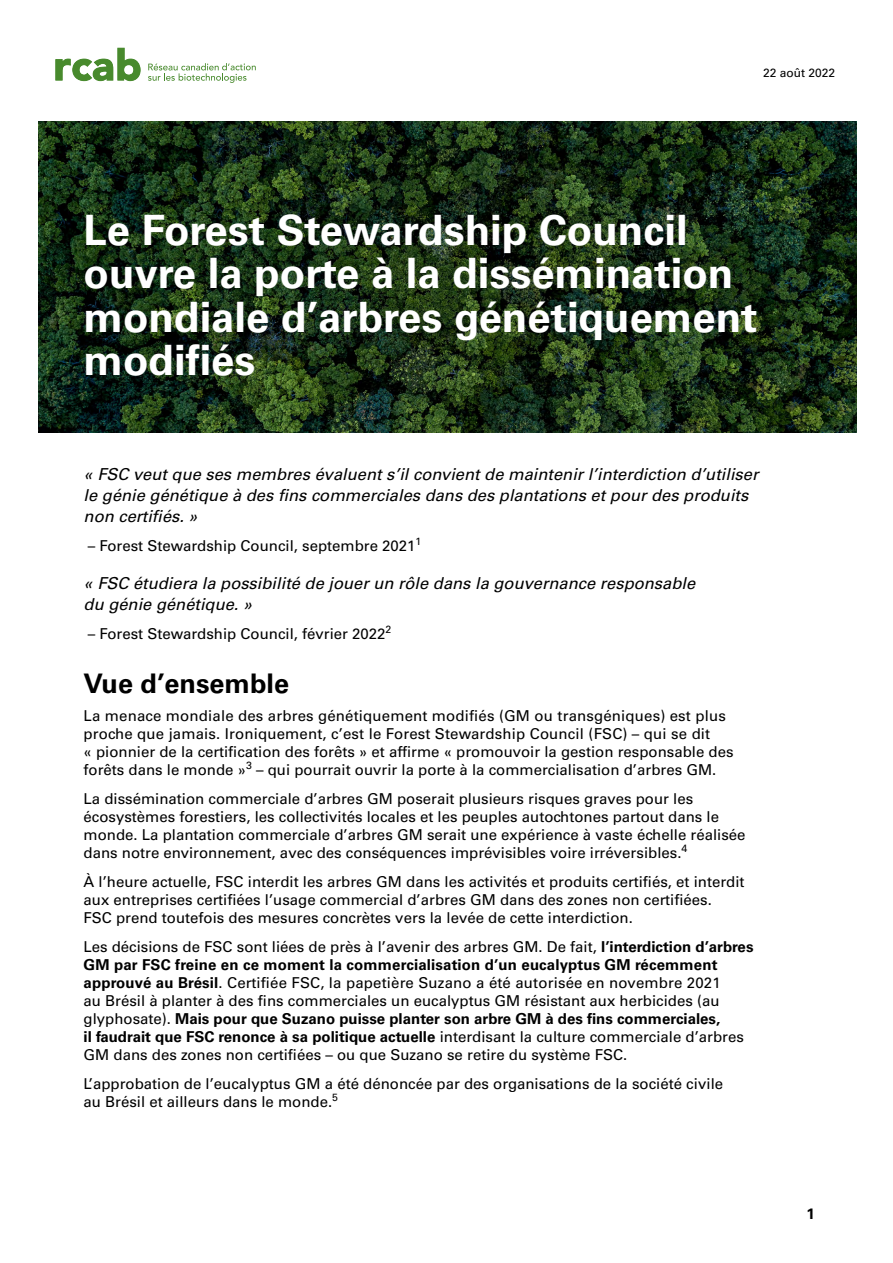
<style>
.page{position:relative;width:893px;height:1263px;background:#fff}
.page>*{position:absolute;margin:0;border:0;box-sizing:border-box;transform-origin:0 0}
.t1{font:700 41.85px/43.5px "Univers LT Std";color:#fff}
.t2{font:700 27px "Univers LT Std";color:#000}
.t3{font:italic 16.5px/21px "Univers LT Std";color:#000}
.t4{font:15px/18px "Univers LT Std";color:#000}
.t5{font:700 15px "Univers LT Std";color:#000}
.t6{font:12px "Univers LT Std";color:#000}
.s1{font-weight:700}
</style>
<div class="page">
<img style="left:38px;top:122px;width:819px;height:311px">
<svg style="left:55px;top:48px;width:86px;height:33px"></svg>
<svg style="left:148px;top:63px;width:108px;height:20px"></svg>
<p class="t6" style="left:763px;top:66px;width:74px">22 août 2022</p>
<h1 class="t1" style="left:84px;top:209px;width:675px">Le Forest Stewardship Council ouvre la porte à la dissémination mondiale d’arbres génétiquement modifiés</h1>
<p class="t3" style="left:84px;top:464px;width:676px">« FSC veut que ses membres évaluent s’il convient de maintenir l’interdiction d’utiliser le génie génétique à des fins commerciales dans des plantations et pour des produits non certifiés. »</p>
<p class="t4" style="left:88px;top:536px;width:335px">– Forest Stewardship Council, septembre 2021<sup>1</sup></p>
<p class="t3" style="left:84px;top:573px;width:613px">« FSC étudiera la possibilité de jouer un rôle dans la gouvernance responsable du génie génétique. »</p>
<p class="t4" style="left:88px;top:624px;width:305px">– Forest Stewardship Council, février 2022<sup>2</sup></p>
<h2 class="t2" style="left:84px;top:667px;width:207px">Vue d’ensemble</h2>
<p class="t4" style="left:84px;top:707px;width:651px">La menace mondiale des arbres génétiquement modifiés (GM ou transgéniques) est plus proche que jamais. Ironiquement, c’est le Forest Stewardship Council (FSC) – qui se dit<br>« pionnier de la certification des forêts » et affirme « promouvoir la gestion responsable des forêts dans le monde »<sup>3</sup> – qui pourrait ouvrir la porte à la commercialisation d’arbres GM.</p>
<p class="t4" style="left:84px;top:790px;width:663px">La dissémination commerciale d’arbres GM poserait plusieurs risques graves pour les écosystèmes forestiers, les collectivités locales et les peuples autochtones partout dans le monde. La plantation commerciale d’arbres GM serait une expérience à vaste échelle réalisée dans notre environnement, avec des conséquences imprévisibles voire irréversibles.<sup>4</sup></p>
<p class="t4" style="left:84px;top:873px;width:662px">À l’heure actuelle, FSC interdit les arbres GM dans les activités et produits certifiés, et interdit aux entreprises certifiées l’usage commercial d’arbres GM dans des zones non certifiées.<br>FSC prend toutefois des mesures concrètes vers la levée de cette interdiction.</p>
<p class="t4" style="left:84px;top:938px;width:671px">Les décisions de FSC sont liées de près à l’avenir des arbres GM. De fait, <span class="s1">l’interdiction d’arbres GM par FSC freine en ce moment la commercialisation d’un eucalyptus GM récemment approuvé au Brésil</span>. Certifiée FSC, la papetière Suzano a été autorisée en novembre 2021<br>au Brésil à planter à des fins commerciales un eucalyptus GM résistant aux herbicides (au glyphosate). <span class="s1">Mais pour que Suzano puisse planter son arbre GM à des fins commerciales,<br>il faudrait que FSC renonce à sa politique actuelle</span> interdisant la culture commerciale d’arbres GM dans des zones non certifiées – ou que Suzano se retire du système FSC.</p>
<p class="t4" style="left:84px;top:1074px;width:641px">L’approbation de l’eucalyptus GM a été dénoncée par des organisations de la société civile au Brésil et ailleurs dans le monde.<sup>5</sup></p>
<p class="t5" style="left:806px;top:1205px;width:10px">1</p>
</div>
